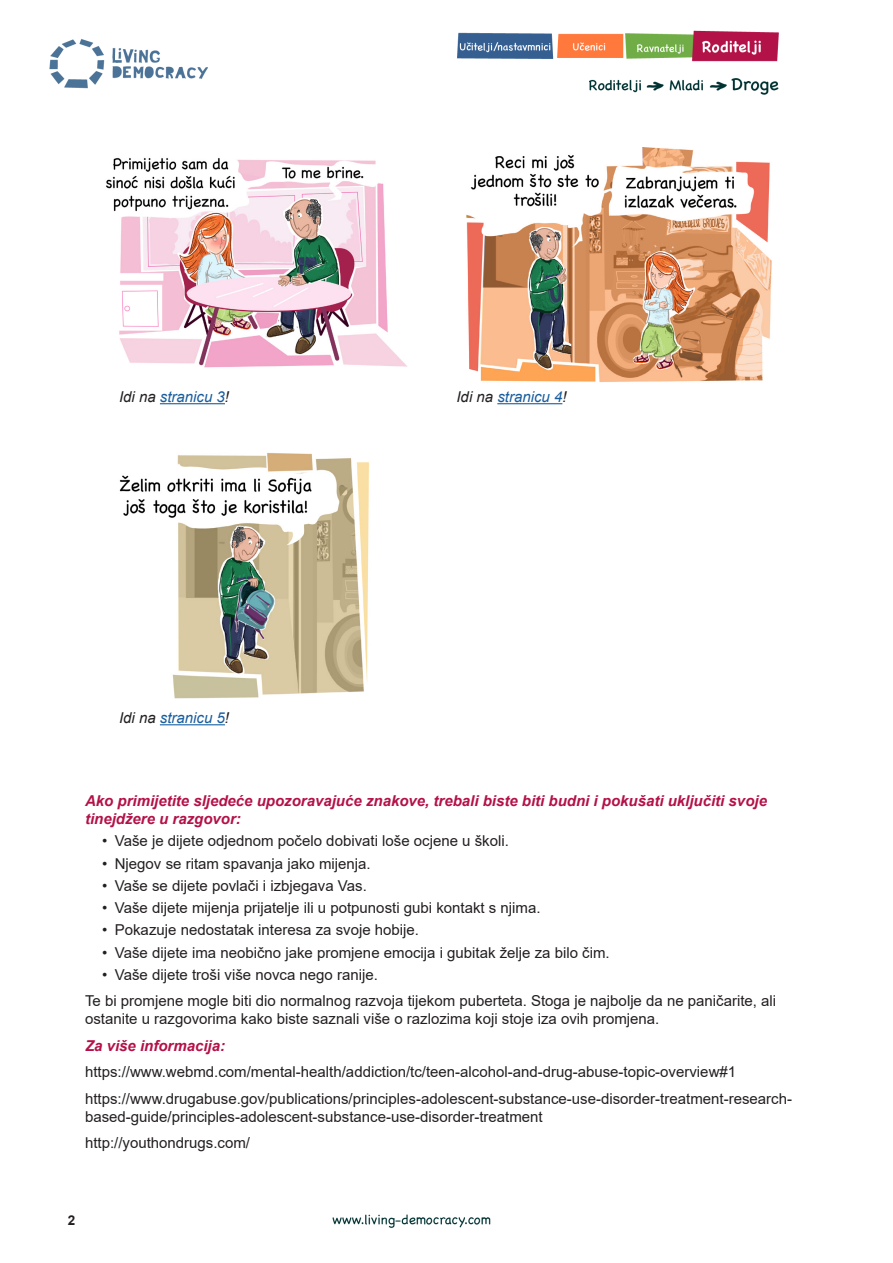
<style>
.page{position:relative;width:893px;height:1263px;background:#fff}
.page>*{position:absolute;margin:0;border:0;box-sizing:border-box;transform-origin:0 0}
.t1{font:15px/18px "Arial";color:#231f20}
.t2{font:italic 700 15px/18px "Arial";color:#b41148}
.t3{font:italic 15px "Arial";color:#175d9e}
.t4{font:700 13.5px "Arial";color:#231f20}
.s1{color:#231f20}
</style>
<div class="page">
<img style="left:49px;top:30px;width:730px;height:1198px">
<img style="left:460px;top:147px;width:319px;height:237px">
<hr style="left:160px;top:403px;width:65px;height:1px;background:#175d9e">
<img style="left:104px;top:150px;width:320px;height:224px">
<hr style="left:160px;top:724px;width:65px;height:1px;background:#175d9e">
<hr style="left:497px;top:403px;width:65px;height:1px;background:#175d9e">
<img style="left:106px;top:449px;width:277px;height:253px">
<p class="t3" style="left:119px;top:387px;width:112px"><span class="s1">Idi na</span> stranicu 3<span class="s1">!</span></p>
<p class="t3" style="left:456px;top:387px;width:112px"><span class="s1">Idi na</span> stranicu 4<span class="s1">!</span></p>
<p class="t3" style="left:119px;top:708px;width:112px"><span class="s1">Idi na</span> stranicu 5<span class="s1">!</span></p>
<p class="t2" style="left:85px;top:792px;width:683px">Ako primijetite sljedeće upozoravajuće znakove, trebali biste biti budni i pokušati uključiti svoje tinejdžere u razgovor:</p>
<p class="t1" style="left:102px;top:832px;width:408px">• Vaše je dijete odjednom počelo dobivati loše ocjene u školi.</p>
<p class="t1" style="left:102px;top:854px;width:270px">• Njegov se ritam spavanja jako mijenja.</p>
<p class="t1" style="left:102px;top:876px;width:266px">• Vaše se dijete povlači i izbjegava Vas.</p>
<p class="t1" style="left:102px;top:899px;width:440px">• Vaše dijete mijenja prijatelje ili u potpunosti gubi kontakt s njima.</p>
<p class="t1" style="left:102px;top:921px;width:319px">• Pokazuje nedostatak interesa za svoje hobije.</p>
<p class="t1" style="left:102px;top:943px;width:509px">• Vaše dijete ima neobično jake promjene emocija i gubitak želje za bilo čim.</p>
<p class="t1" style="left:102px;top:965px;width:277px">• Vaše dijete troši više novca nego ranije.</p>
<p class="t1" style="left:85px;top:992px;width:693px">Te bi promjene mogle biti dio normalnog razvoja tijekom puberteta. Stoga je najbolje da ne paničarite, ali ostanite u razgovorima kako biste saznali više o razlozima koji stoje iza ovih promjena.</p>
<p class="t2" style="left:85px;top:1037px;width:142px">Za više informacija:</p>
<p class="t1" style="left:85px;top:1063px;width:653px">https://www.webmd.com/mental-health/addiction/tc/teen-alcohol-and-drug-abuse-topic-overview#1</p>
<p class="t1" style="left:85px;top:1089px;width:708px">https://www.drugabuse.gov/publications/principles-adolescent-substance-use-disorder-treatment-research&shy;based-guide/principles-adolescent-substance-use-disorder-treatment</p>
<p class="t1" style="left:85px;top:1134px;width:167px">http://youthondrugs.com/</p>
<p class="t4" style="left:68px;top:1211px;width:9px">2</p>
</div>
